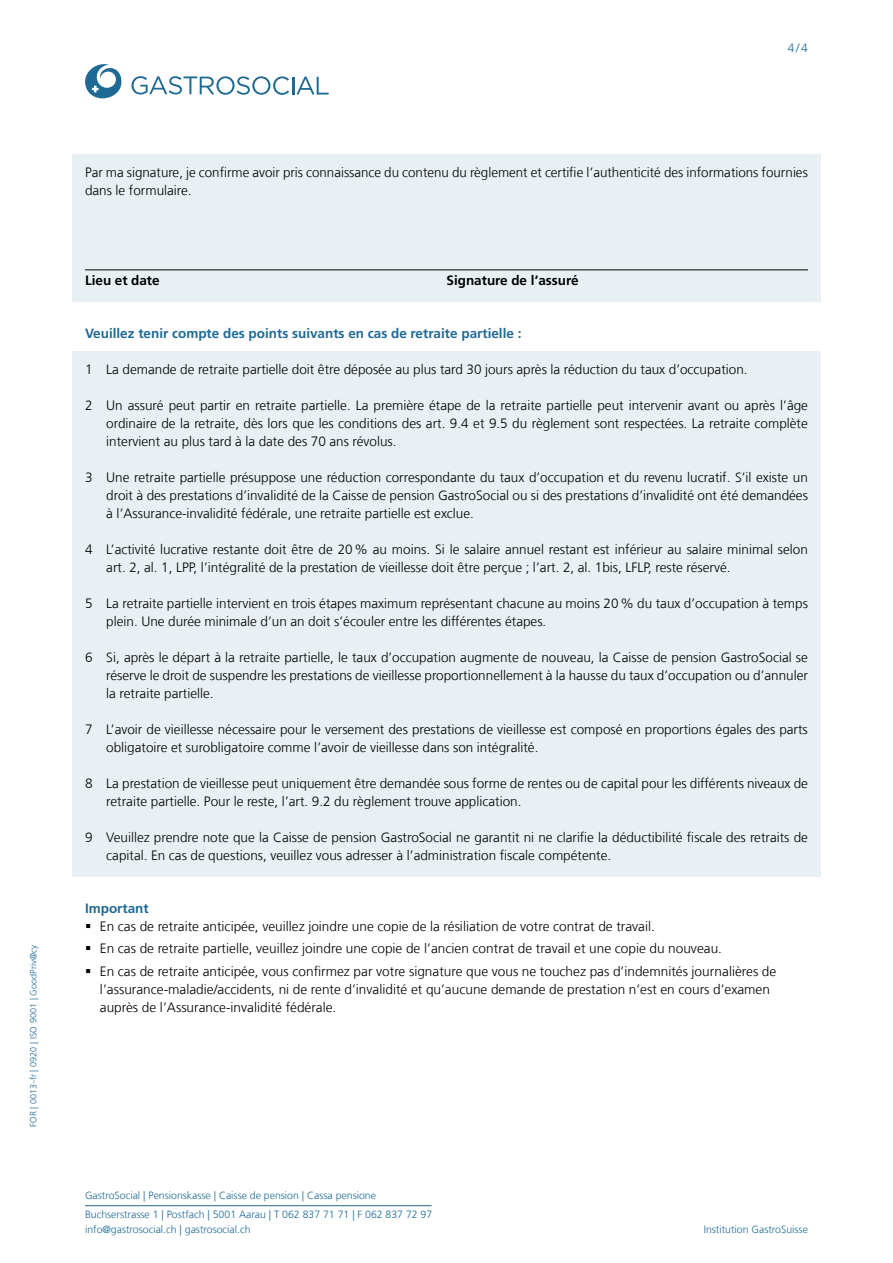
<style>
.page{position:relative;width:893px;height:1263px;background:#fff}
.page>*{position:absolute;margin:0;border:0;box-sizing:border-box;transform-origin:0 0}
.t1{font:300 13.5px/18px "Frutiger LT Com";color:#000}
.t2{font:700 13.5px "Frutiger LT Com";color:#1f6a95}
.t3{font:700 13.5px "Frutiger LT Com";color:#000}
.t4{font:300 12px "Frutiger LT Com";color:#1f6a95}
.t5{font:300 10.5px/19.2px "Frutiger LT Com";color:#1f6a95}
.t6{font:300 9px "Frutiger LT Com";letter-spacing:.01em;color:#1f6a95}
</style>
<div class="page">
<svg style="left:131px;top:76px;width:198px;height:19px"></svg>
<svg style="left:85px;top:64px;width:36px;height:34px"></svg>
<hr style="left:85px;top:1205px;width:347px;height:1px;background:#1f6a95">
<div style="left:72px;top:154px;width:749px;height:57px;background:#e9f0f4"></div>
<div style="left:72px;top:208px;width:749px;height:39px;background:#e9f0f4"></div>
<div style="left:72px;top:244px;width:749px;height:39px;background:#e9f0f4"></div>
<div style="left:72px;top:262px;width:749px;height:39px;background:#e9f0f4"></div>
<hr style="left:85px;top:270px;width:723px;height:1px;background:#000">
<div style="left:72px;top:351px;width:749px;height:39px;background:#e9f0f4"></div>
<div style="left:72px;top:387px;width:749px;height:75px;background:#e9f0f4"></div>
<div style="left:72px;top:459px;width:749px;height:75px;background:#e9f0f4"></div>
<div style="left:72px;top:531px;width:749px;height:57px;background:#e9f0f4"></div>
<div style="left:72px;top:585px;width:749px;height:57px;background:#e9f0f4"></div>
<div style="left:72px;top:639px;width:749px;height:75px;background:#e9f0f4"></div>
<div style="left:72px;top:711px;width:749px;height:57px;background:#e9f0f4"></div>
<div style="left:72px;top:765px;width:749px;height:57px;background:#e9f0f4"></div>
<div style="left:72px;top:819px;width:749px;height:57px;background:#e9f0f4"></div>
<p class="t6" style="left:28px;top:1127px;width:184px;rotate:-90deg">FOR | 0013-fr | 0920 | ISO 9001 | GoodPriv@cy</p>
<p class="t4" style="left:788px;top:40px;width:22px">4/4</p>
<p class="t1" style="left:85px;top:163px;width:724px">Par ma signature, je confirme avoir pris connaissance du contenu du règlement et certifie l’authenticité des informations fournies dans le formulaire.</p>
<p class="t3" style="left:85px;top:272px;width:76px">Lieu et date</p>
<p class="t3" style="left:446px;top:272px;width:134px">Signature de l’assuré</p>
<p class="t2" style="left:85px;top:325px;width:438px">Veuillez tenir compte des points suivants en cas de retraite partielle :</p>
<p class="t1" style="left:85px;top:360px;width:664px">1 La demande de retraite partielle doit être déposée au plus tard 30 jours après la réduction du taux d’occupation.</p>
<p class="t1" style="left:106px;top:396px;width:703px;text-align:justify;text-indent:-21px">2 Un assuré peut partir en retraite partielle. La première étape de la retraite partielle peut intervenir avant ou après l’âge ordinaire de la retraite, dès lors que les conditions des art. 9.4 et 9.5 du règlement sont respectées. La retraite complète intervient au plus tard à la date des 70 ans révolus.</p>
<p class="t1" style="left:106px;top:468px;width:703px;text-align:justify;text-indent:-21px">3 Une retraite partielle présuppose une réduction correspondante du taux d’occupation et du revenu lucratif. S’il existe un droit à des prestations d’invalidité de la Caisse de pension GastroSocial ou si des prestations d’invalidité ont été demandées à l’Assurance-invalidité fédérale, une retraite partielle est exclue.</p>
<p class="t1" style="left:106px;top:540px;width:703px;text-indent:-21px">4 L’activité lucrative restante doit être de 20% au moins. Si le salaire annuel restant est inférieur au salaire minimal selon art. 2, al. 1, LPP, l’intégralité de la prestation de vieillesse doit être perçue ; l’art. 2, al. 1bis, LFLP, reste réservé.</p>
<p class="t1" style="left:106px;top:594px;width:703px;text-indent:-21px">5 La retraite partielle intervient en trois étapes maximum représentant chacune au moins 20% du taux d’occupation à temps plein. Une durée minimale d’un an doit s’écouler entre les différentes étapes.</p>
<p class="t1" style="left:106px;top:648px;width:703px;text-align:justify;text-indent:-21px">6 Si, après le départ à la retraite partielle, le taux d’occupation augmente de nouveau, la Caisse de pension GastroSocial se réserve le droit de suspendre les prestations de vieillesse proportionnellement à la hausse du taux d’occupation ou d’annuler la retraite partielle.</p>
<p class="t1" style="left:106px;top:720px;width:703px;text-indent:-21px">7 L’avoir de vieillesse nécessaire pour le versement des prestations de vieillesse est composé en proportions égales des parts obligatoire et surobligatoire comme l’avoir de vieillesse dans son intégralité.</p>
<p class="t1" style="left:106px;top:774px;width:703px;text-indent:-21px">8 La prestation de vieillesse peut uniquement être demandée sous forme de rentes ou de capital pour les différents niveaux de retraite partielle. Pour le reste, l’art. 9.2 du règlement trouve application.</p>
<p class="t1" style="left:106px;top:828px;width:703px;text-indent:-21px">9 Veuillez prendre note que la Caisse de pension GastroSocial ne garantit ni ne clarifie la déductibilité fiscale des retraits de capital. En cas de questions, veuillez vous adresser à l’administration fiscale compétente.</p>
<p class="t2" style="left:85px;top:900px;width:65px">Important</p>
<p class="t1" style="left:100px;top:915px;width:678px;line-height:22.2px">En cas de retraite anticipée, veuillez joindre une copie de la résiliation de votre contrat de travail.<br>En cas de retraite partielle, veuillez joindre une copie de l’ancien contrat de travail et une copie du nouveau.<br>En cas de retraite anticipée, vous confirmez par votre signature que vous ne touchez pas d’indemnités journalières de</p>
<p class="t1" style="left:100px;top:980px;width:672px">l’assurance-maladie/accidents, ni de rente d’invalidité et qu’aucune demande de prestation n’est en cours d’examen auprès de l’Assurance-invalidité fédérale.</p>
<p class="t5" style="left:85px;top:1185px;width:349px">GastroSocial | Pensionskasse | Caisse de pension | Cassa pensione<br>Buchserstrasse 1 | Postfach | 5001 Aarau | T 062 837 71 71 | F 062 837 72 97</p>
<p class="t5" style="left:85px;top:1220px;width:167px">info@gastrosocial.ch | gastrosocial.ch</p>
<p class="t5" style="left:704px;top:1220px;width:106px">Institution GastroSuisse</p>
</div>
